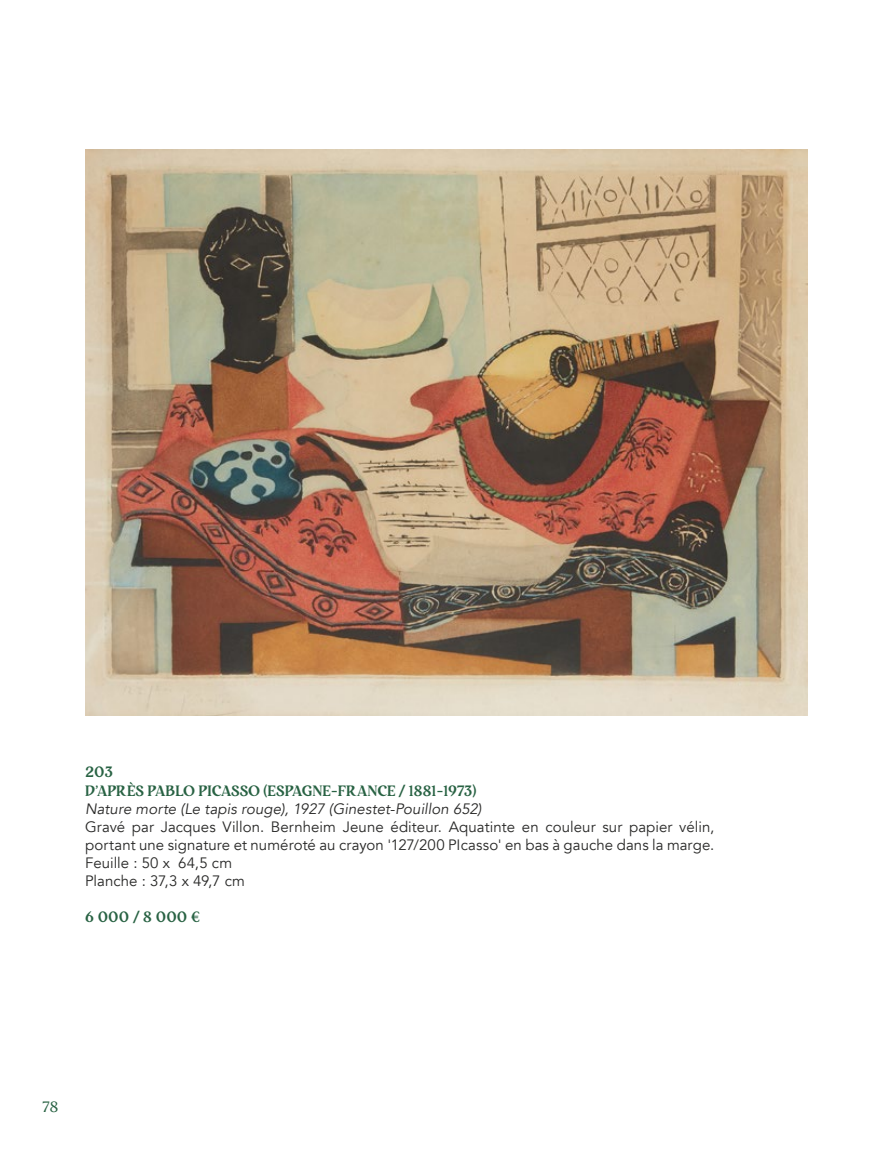
<style>
.page{position:relative;width:893px;height:1149px;background:#fff}
.page>*{position:absolute;margin:0;border:0;box-sizing:border-box;transform-origin:0 0}
.t1{font:15px/18px "Avenir";letter-spacing:.005em;color:#282827}
.t2{font:700 15px/18px "Restora";letter-spacing:-.015em;color:#286243}
.t3{font:italic 15px "Avenir";letter-spacing:.005em;color:#282827}
.t4{font:15px "Restora";color:#286243}
</style>
<div class="page">
<img style="left:85px;top:149px;width:723px;height:566px">
<p class="t2" style="left:85px;top:763px;width:393px">203<br>D'APRÈS PABLO PICASSO (ESPAGNE-FRANCE / 1881-1973)</p>
<p class="t3" style="left:85px;top:799px;width:398px">Nature morte (Le tapis rouge), 1927 (Ginestet-Pouillon 652)</p>
<p class="t1" style="left:85px;top:817px;width:631px">Gravé par Jacques Villon. Bernheim Jeune éditeur. Aquatinte en couleur sur papier vélin, portant une signature et numéroté au crayon '127/200 PIcasso' en bas à gauche dans la marge.<br>Feuille : 50 x 64,5 cm<br>Planche : 37,3 x 49,7 cm</p>
<p class="t2" style="left:85px;top:907px;width:117px">6 000 / 8 000 €</p>
<p class="t4" style="left:43px;top:1096px;width:17px">78</p>
</div>
